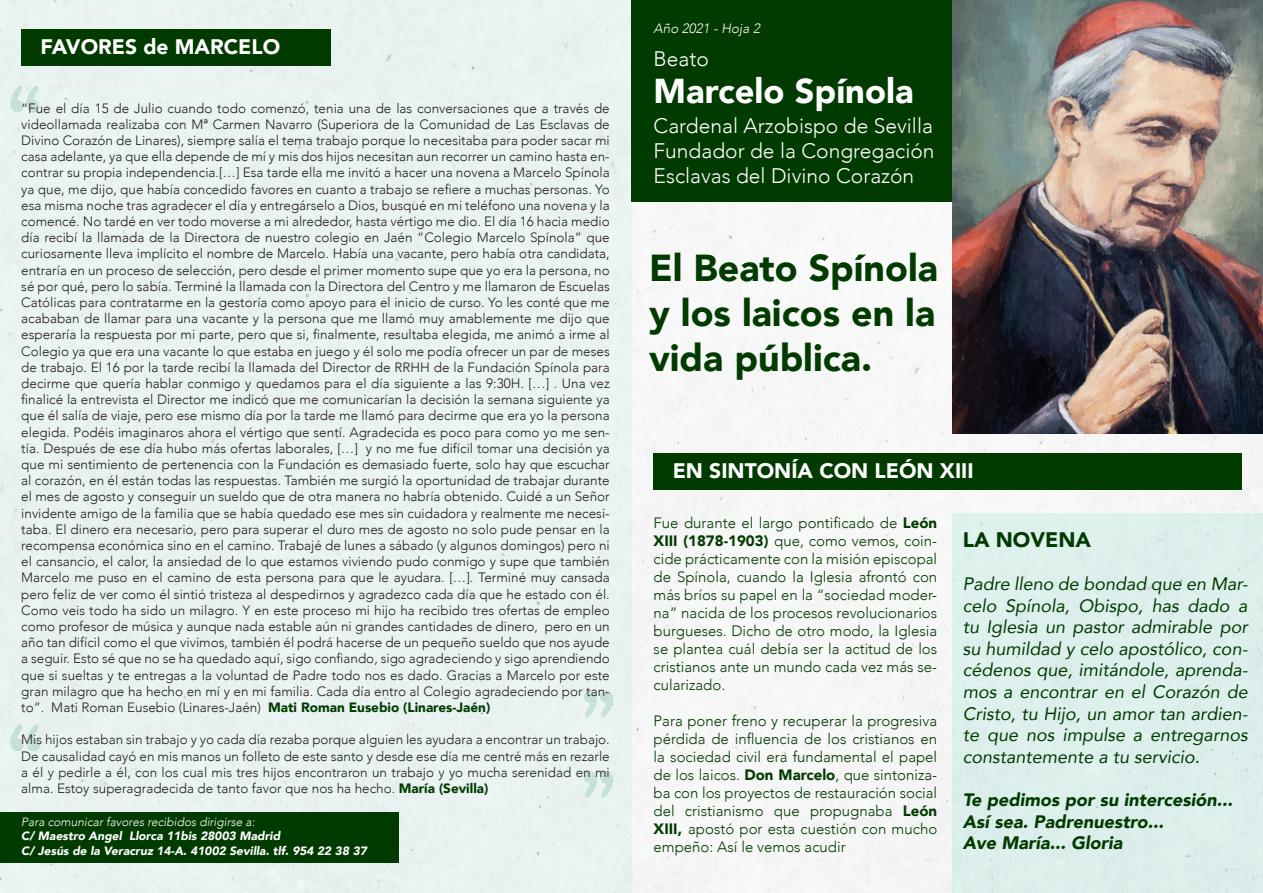
<style>
.page{position:relative;width:1263px;height:893px;background:#fff}
.page>*{position:absolute;margin:0;border:0;box-sizing:border-box;transform-origin:0 0}
.t1{font:700 63px "American Typewriter";color:#017764}
.t2{font:900 37.5px/45px "Avenir";color:#013b00;text-align:justify}
.t3{font:900 34.5px "Avenir";color:#fff}
.t4{font:300 21px "Avenir";color:#fff}
.t5{font:900 21px "Avenir";color:#fff}
.t6{font:900 21px "Avenir";color:#013b00}
.t7{font:italic 18px/21.6px "Avenir";color:#013b00;text-align:justify}
.t8{font:italic 900 18px "Avenir";color:#013b00}
.t9{font:300 15px/18px "Avenir";color:#013b00;text-align:justify}
.t10{font:300 13.5px/16.2px "Avenir";color:#231f20;text-align:justify}
.t11{font:italic 300 13.5px "Avenir";color:#fff}
.t12{font:italic 900 12px "Avenir";color:#fff}
.t13{font:italic 300 12px "Avenir";color:#fff}
.s1{font-weight:900;color:#013b00}
.s2{font-weight:900}
</style>
<div class="page">
<img style="left:0;top:0;width:1263px;height:893px">
<div style="left:952px;top:513px;width:311px;height:380px;background:#ddefec"></div>
<div style="left:21px;top:29px;width:310px;height:37px;background:#013b00"></div>
<img style="left:952px;top:0;width:311px;height:434px">
<div style="left:631px;top:0;width:321px;height:201px;background:#013b00"></div>
<div style="left:0;top:812px;width:398px;height:50px;background:#013b00"></div>
<div style="left:654px;top:453px;width:588px;height:37px;background:#013b00"></div>
<p class="t5" style="left:40px;top:29px;width:241px">FAVORES de MARCELO</p>
<h1 class="t1" style="left:6px;top:53px;width:38px">“</h1>
<p class="t10" style="left:21px;top:100px;width:590px">“Fue el día 15 de Julio cuando todo comenzó, tenia una de las conversaciones que a través de videollamada realizaba con Mª Carmen Navarro (Superiora de la Comunidad de Las Esclavas de Divino Corazón de Linares), siempre salía el tema trabajo porque lo necesitaba para poder sacar mi casa adelante, ya que ella depende de mí y mis dos hijos necesitan aun recorrer un camino hasta en&shy;contrar su propia independencia.[…] Esa tarde ella me invitó a hacer una novena a Marcelo Spínola ya que, me dijo, que había concedido favores en cuanto a trabajo se refiere a muchas personas. Yo esa misma noche tras agradecer el día y entregárselo a Dios, busqué en mi teléfono una novena y la comencé. No tardé en ver todo moverse a mi alrededor, hasta vértigo me dio. El día 16 hacia medio día recibí la llamada de la Directora de nuestro colegio en Jaén “Colegio Marcelo Spínola” que curiosamente lleva implícito el nombre de Marcelo. Había una vacante, pero había otra candidata, entraría en un proceso de selección, pero desde el primer momento supe que yo era la persona, no sé por qué, pero lo sabía. Terminé la llamada con la Directora del Centro y me llamaron de Escuelas Católicas para contratarme en la gestoría como apoyo para el inicio de curso. Yo les conté que me acababan de llamar para una vacante y la persona que me llamó muy amablemente me dijo que esperaría la respuesta por mi parte, pero que si, finalmente, resultaba elegida, me animó a irme al Colegio ya que era una vacante lo que estaba en juego y él solo me podía ofrecer un par de meses de trabajo. El 16 por la tarde recibí la llamada del Director de RRHH de la Fundación Spínola para decirme que quería hablar conmigo y quedamos para el día siguiente a las 9:30H. […] . Una vez finalicé la entrevista el Director me indicó que me comunicarían la decisión la semana siguiente ya que él salía de viaje, pero ese mismo día por la tarde me llamó para decirme que era yo la persona elegida. Podéis imaginaros ahora el vértigo que sentí. Agradecida es poco para como yo me sen&shy;tía. Después de ese día hubo más ofertas laborales, […] y no me fue difícil tomar una decisión ya que mi sentimiento de pertenencia con la Fundación es demasiado fuerte, solo hay que escuchar al corazón, en él están todas las respuestas. También me surgió la oportunidad de trabajar durante el mes de agosto y conseguir un sueldo que de otra manera no habría obtenido. Cuidé a un Señor invidente amigo de la familia que se había quedado ese mes sin cuidadora y realmente me necesi&shy;taba. El dinero era necesario, pero para superar el duro mes de agosto no solo pude pensar en la recompensa económica sino en el camino. Trabajé de lunes a sábado (y algunos domingos) pero ni el cansancio, el calor, la ansiedad de lo que estamos viviendo pudo conmigo y supe que también Marcelo me puso en el camino de esta persona para que le ayudara. […]. Terminé muy cansada pero feliz de ver como él sintió tristeza al despedirnos y agradezco cada día que he estado con él.<br>Como veis todo ha sido un milagro. Y en este proceso mi hijo ha recibido tres ofertas de empleo como profesor de música y aunque nada estable aún ni grandes cantidades de dinero, pero en un año tan difícil como el que vivimos, también él podrá hacerse de un pequeño sueldo que nos ayude a seguir. Esto sé que no se ha quedado aquí, sigo confiando, sigo agradeciendo y sigo aprendiendo que si sueltas y te entregas a la voluntad de Padre todo nos es dado. Gracias a Marcelo por este gran milagro que ha hecho en mí y en mi familia. Cada día entro al Colegio agradeciendo por tan&shy;to”. Mati Roman Eusebio (Linares-Jaén) <span class="s1">Mati Roman Eusebio (Linares-Jaén)</span></p>
<p class="t10" style="left:21px;top:732px;width:590px">Mis hijos estaban sin trabajo y yo cada día rezaba porque alguien les ayudara a encontrar un trabajo.<br>De causalidad cayó en mis manos un folleto de este santo y desde ese día me centré más en rezarle a él y pedirle a él, con los cual mis tres hijos encontraron un trabajo y yo mucha serenidad en mi alma. Estoy superagradecida de tanto favor que nos ha hecho. <span class="s1">María (Sevilla)</span></p>
<h1 class="t1" style="left:617px;top:749px;width:38px;rotate:-180deg">“</h1>
<h1 class="t1" style="left:6px;top:692px;width:38px">“</h1>
<h1 class="t1" style="left:617px;top:830px;width:38px;rotate:-180deg">“</h1>
<p class="t13" style="left:21px;top:815px;width:235px">Para comunicar favores recibidos dirigirse a:</p>
<p class="t12" style="left:21px;top:826px;width:261px">C/ Maestro Angel Llorca 11bis 28003 Madrid</p>
<p class="t12" style="left:21px;top:841px;width:347px">C/ Jesús de la Veracruz 14-A. 41002 Sevilla. tlf. 954 22 38 37</p>
<p class="t11" style="left:654px;top:21px;width:108px">Año 2021 - Hoja 2</p>
<p class="t4" style="left:654px;top:46px;width:57px">Beato</p>
<p class="t3" style="left:654px;top:61px;width:262px">Marcelo Spínola</p>
<p class="t4" style="left:654px;top:113px;width:281px">Cardenal Arzobispo de Sevilla</p>
<p class="t4" style="left:654px;top:138px;width:282px">Fundador de la Congregación</p>
<p class="t4" style="left:654px;top:163px;width:262px">Esclavas del Divino Corazón</p>
<p class="t2" style="left:649px;top:245px;width:290px">El Beato Spínola y los laicos en la vida pública.</p>
<p class="t5" style="left:673px;top:453px;width:302px">EN SINTONÍA CON LEÓN XIII</p>
<p class="t9" style="left:654px;top:514px;width:285px">Fue durante el largo pontificado de <span class="s2">León XIII (1878-1903)</span> que, como vemos, coin&shy;cide prácticamente con la misión episcopal de Spínola, cuando la Iglesia afrontó con más bríos su papel en la “sociedad moder&shy;na” nacida de los procesos revolucionarios burgueses. Dicho de otro modo, la Iglesia se plantea cuál debía ser la actitud de los cristianos ante un mundo cada vez más se&shy;cularizado.</p>
<p class="t9" style="left:654px;top:712px;width:285px">Para poner freno y recuperar la progresiva pérdida de influencia de los cristianos en la sociedad civil era fundamental el papel de los laicos. <span class="s2">Don Marcelo</span>, que sintoniza&shy;ba con los proyectos de restauración social del cristianismo que propugnaba <span class="s2">León XIII,</span> apostó por esta cuestión con mucho empeño: Así le vemos acudir</p>
<p class="t6" style="left:963px;top:522px;width:130px">LA NOVENA</p>
<p class="t7" style="left:963px;top:573px;width:286px">Padre lleno de bondad que en Mar&shy;celo Spínola, Obispo, has dado a tu Iglesia un pastor admirable por su humildad y celo apostólico, con&shy;cédenos que, imitándole, aprenda&shy;mos a encontrar en el Corazón de Cristo, tu Hijo, un amor tan ardien&shy;te que nos impulse a entregarnos constantemente a tu servicio.</p>
<p class="t8" style="left:963px;top:785px;width:271px">Te pedimos por su intercesión...</p>
<p class="t8" style="left:963px;top:806px;width:202px">Así sea. Padrenuestro...</p>
<p class="t8" style="left:963px;top:828px;width:161px">Ave María... Gloria</p>
</div>
